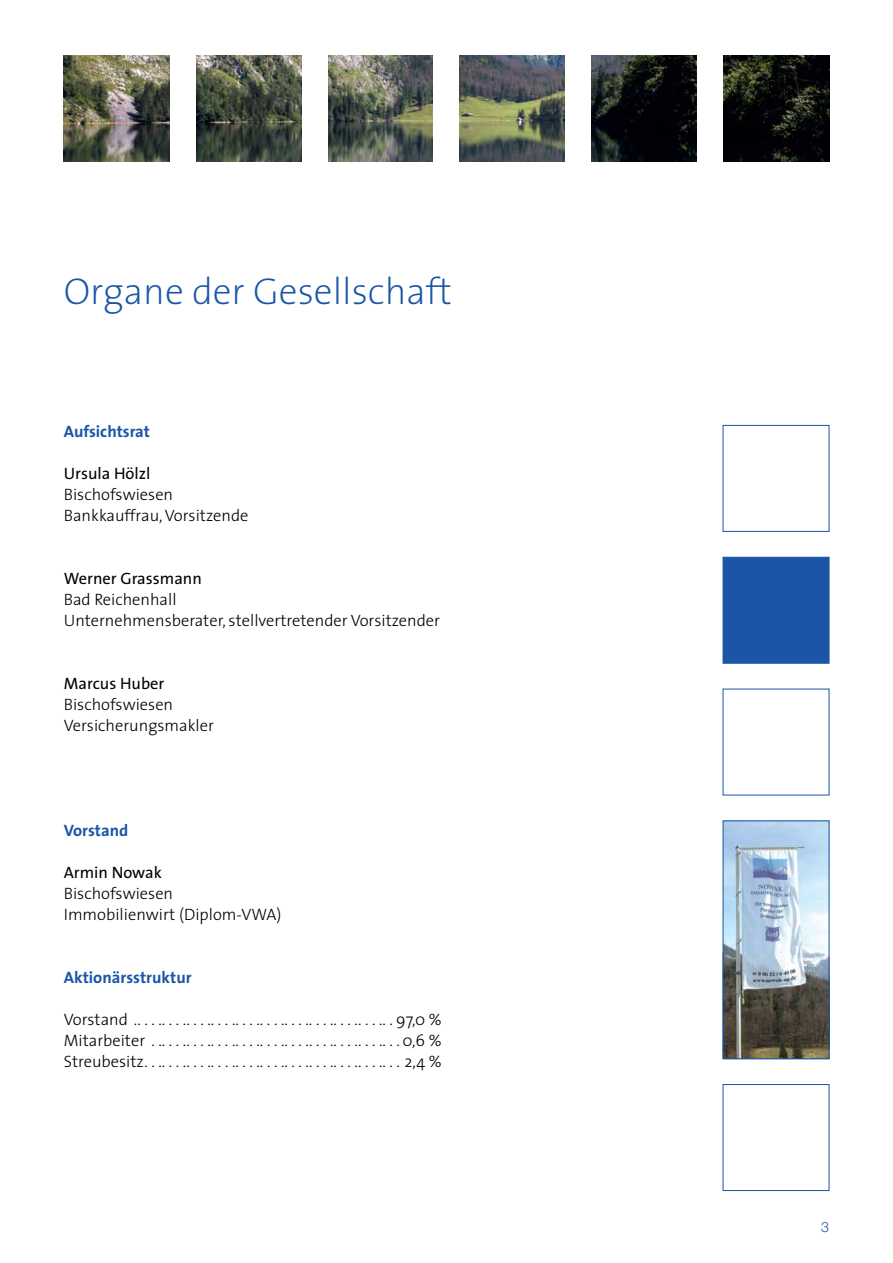
<style>
.page{position:relative;width:893px;height:1263px;background:#fff}
.page>*{position:absolute;margin:0;border:0;box-sizing:border-box;transform-origin:0 0}
.t1{font:200 37.5px "The Sans";color:#1a55a6}
.t2{font:300 16.5px/21px "The Sans";color:#000}
.t3{font:16.5px "The Sans";color:#000}
.t4{font:700 16.5px "The Sans";color:#1a55a6}
.t5{font:300 14.25px "Helvetica Neue LT";color:#1a55a6}
</style>
<div class="page">
<div style="left:723px;top:557px;width:106px;height:106px;background:#1a55a6;border:1px solid #1a55a6"></div>
<img style="left:64px;top:55px;width:765px;height:107px">
<div style="left:170px;top:48px;width:26px;height:132px;background:#fff"></div>
<div style="left:302px;top:48px;width:25px;height:132px;background:#fff"></div>
<div style="left:434px;top:48px;width:25px;height:132px;background:#fff"></div>
<div style="left:566px;top:48px;width:25px;height:132px;background:#fff"></div>
<div style="left:697px;top:48px;width:26px;height:132px;background:#fff"></div>
<div style="left:723px;top:1084px;width:106px;height:107px;background:#fff;border:1px solid #1a55a6"></div>
<img style="left:725px;top:823px;width:102px;height:234px">
<div style="left:723px;top:821px;width:106px;height:238px;border:1px solid #1a55a6"></div>
<h1 class="t1" style="left:64px;top:260px;width:390px">Organe der Gesellschaft</h1>
<p class="t4" style="left:64px;top:418px;width:88px">Aufsichtsrat</p>
<p class="t3" style="left:64px;top:460px;width:88px">Ursula Hölzl</p>
<p class="t2" style="left:64px;top:484px;width:186px">Bischofswiesen<br>Bankkauffrau, Vorsitzende</p>
<p class="t3" style="left:64px;top:565px;width:140px">Werner Grassmann</p>
<p class="t2" style="left:64px;top:589px;width:378px">Bad Reichenhall<br>Unternehmensberater, stellvertretender Vorsitzender</p>
<p class="t3" style="left:64px;top:670px;width:102px">Marcus Huber</p>
<p class="t2" style="left:64px;top:694px;width:152px">Bischofswiesen<br>Versicherungsmakler</p>
<p class="t4" style="left:64px;top:817px;width:66px">Vorstand</p>
<p class="t3" style="left:64px;top:859px;width:100px">Armin Nowak</p>
<p class="t2" style="left:64px;top:883px;width:219px">Bischofswiesen<br>Immobilienwirt (Diplom-VWA)</p>
<p class="t4" style="left:64px;top:964px;width:129px">Aktionärsstruktur</p>
<p class="t2" style="left:64px;top:1009px;width:380px;text-align:justify">Vorstand . . . .. . . .. . . .. . . .. . . .. . . .. . . .. . . .. . . .. . . .. . 97,0 % Mitarbeiter . . .. . . .. . . .. . . .. . . .. . . .. . . .. . . .. . . .. . . .. 0,6 % Streubesitz... .... .... .... .... .... .... .... .... .... ... 2,4 %</p>
<p class="t5" style="left:821px;top:1219px;width:9px">3</p>
</div>
